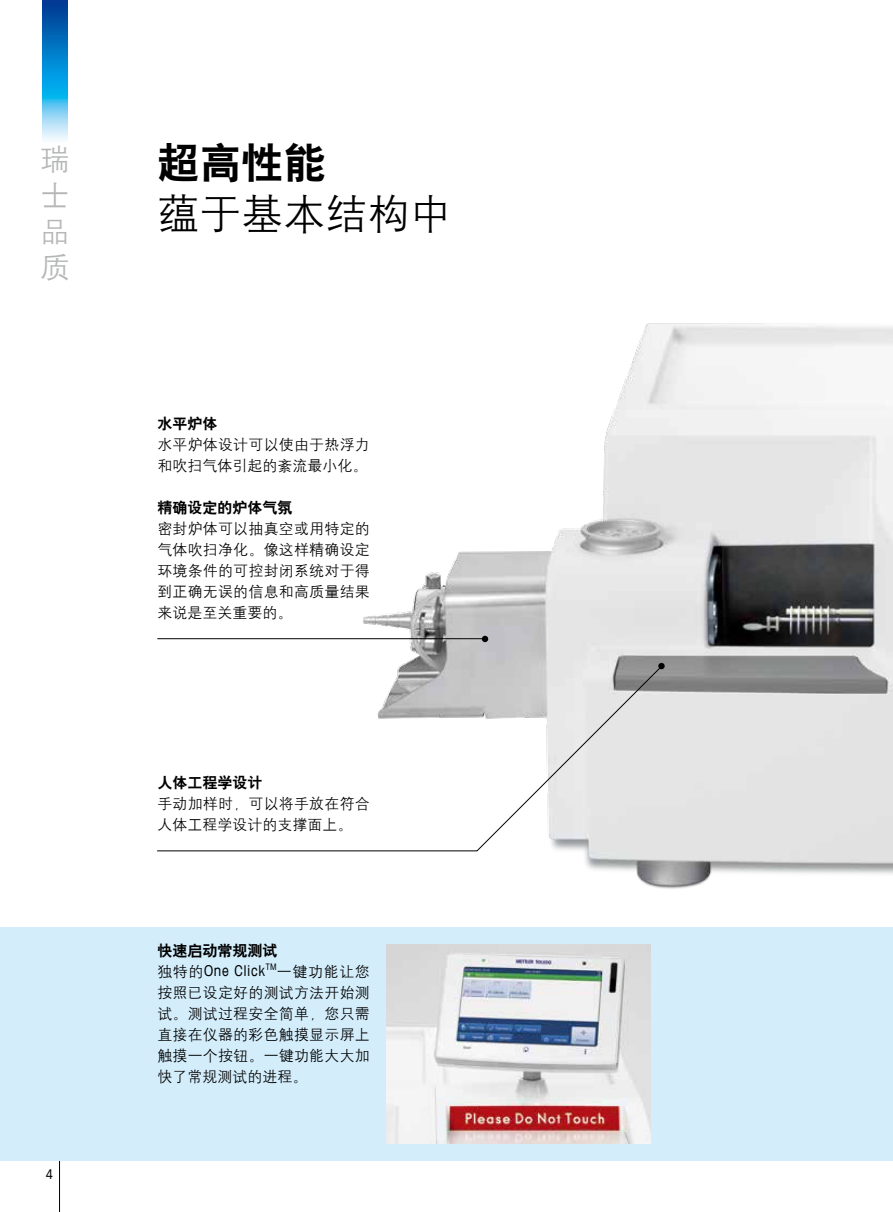
<style>
.page{position:relative;width:893px;height:1212px;background:#fff}
.page>*{position:absolute;margin:0;border:0;box-sizing:border-box;transform-origin:0 0}
.t1{font:42px "H Yg 2 gj";color:#000}
.t2{font:42px "H Yb 2 gj";color:#000}
.t3{font:30px/36px "H Yg 2 gj";color:#b5b6b6;text-align:justify}
.t4{font:15px/21px "H Yg 2 gj";letter-spacing:.015em;color:#000}
.t5{font:15px "H Yb 2 gj";color:#000}
.t6{font:condensed 13.5px "Avant Garde Com";color:#000}
.s1{font-family:"Avant Garde Com";font-stretch:condensed}
</style>
<div class="page">
<div style="left:0;top:927px;width:893px;height:234px;background:#d3edfb"></div>
<img style="left:387px;top:944px;width:264px;height:200px">
<hr style="left:59px;top:1161px;width:1px;height:51px;background:#000">
<img style="left:325px;top:323px;width:568px;height:566px">
<div style="left:658px;top:663px;width:7px;height:6px;background:#000;border-radius:50%"></div>
<hr style="left:157px;top:850px;width:320px;height:1px;background:#000">
<svg style="left:476px;top:665px;width:187px;height:187px"></svg>
<img style="left:42px;top:0;width:26px;height:141px">
<hr style="left:157px;top:638px;width:328px;height:1px;background:#000">
<svg style="left:482px;top:636px;width:6px;height:6px"></svg>
<h2 class="t3" style="left:40px;top:141px;width:32px">瑞士品质</h2>
<h1 class="t2" style="left:157px;top:141px;width:169px">超高性能</h1>
<h1 class="t1" style="left:157px;top:192px;width:295px">蕴于基本结构中</h1>
<p class="t5" style="left:157px;top:416px;width:61px">水平炉体</p>
<p class="t4" style="left:157px;top:434px;width:214px">水平炉体设计可以使由于热浮力和吹扫气体引起的紊流最小化。</p>
<p class="t5" style="left:157px;top:500px;width:136px">精确设定的炉体气氛</p>
<p class="t4" style="left:157px;top:518px;width:214px;text-align:justify">密封炉体可以抽真空或用特定的气体吹扫净化。像这样精确设定环境条件的可控封闭系统对于得到正确无误的信息和高质量结果来说是至关重要的。</p>
<p class="t5" style="left:157px;top:775px;width:106px">人体工程学设计</p>
<p class="t4" style="left:157px;top:793px;width:214px">手动加样时，可以将手放在符合人体工程学设计的支撑面上。</p>
<p class="t6" style="left:46px;top:1165px;width:9px">4</p>
<p class="t5" style="left:157px;top:943px;width:121px">快速启动常规测试</p>
<p class="t4" style="left:157px;top:961px;width:214px;text-align:justify">独特的<span class="s1">One Click</span><sup>TM</sup>一键功能让您按照已设定好的测试方法开始测试。测试过程安全简单，您只需直接在仪器的彩色触摸显示屏上触摸一个按钮。一键功能大大加快了常规测试的进程。</p>
</div>
